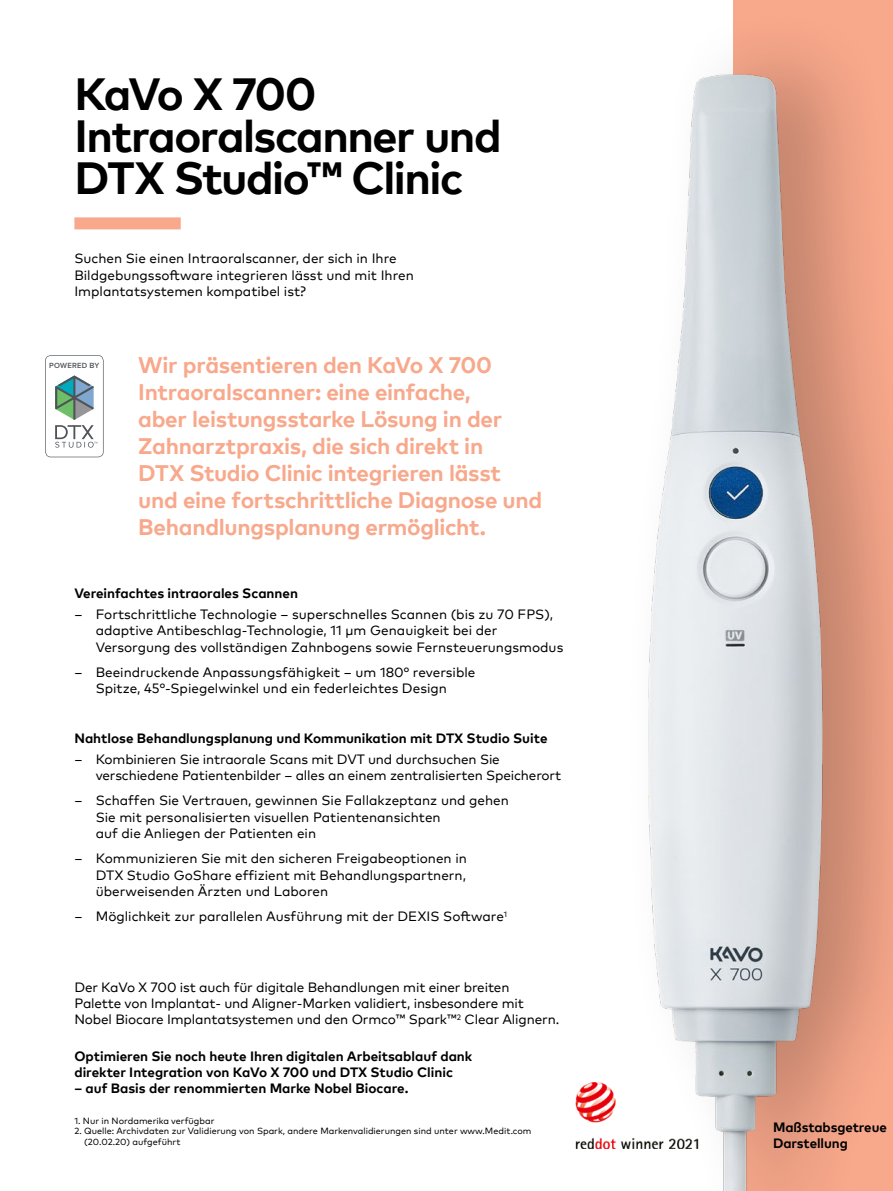
<style>
.page{position:relative;width:893px;height:1191px;background:#fff}
.page>*{position:absolute;margin:0;border:0;box-sizing:border-box;transform-origin:0 0}
.t1{font:700 45px/42px "Mark Pro";letter-spacing:-.035em;color:#000}
.t2{font:700 22.5px/27px "Mark Pro";letter-spacing:-.015em;color:#f8a88b}
.t3{font:13.5px/16.5px "Mark Pro";color:#000}
.t4{font:700 13.5px/16.2px "Mark Pro";color:#000}
.t5{font:9px/10.5px "Mark Pro";color:#000}
.t6{font:600 7.65px "Proxima Nova";letter-spacing:.03em;color:#505357}
</style>
<div class="page">
<img style="left:575px;top:1082px;width:41px;height:66px">
<div style="left:617px;top:2px;width:276px;height:1189px;background:#000;opacity:.23"></div>
<img style="left:627px;top:74px;width:213px;height:1117px">
<svg style="left:45px;top:355px;width:59px;height:102px"></svg>
<div style="left:74px;top:217px;width:107px;height:12px;background:#f8a88b"></div>
<h1 class="t1" style="left:74px;top:69px;width:429px">KaVo X 700<br>Intraoralscanner und<br>DTX Studio™ Clinic</h1>
<p class="t3" style="left:74px;top:249px;width:341px">Suchen Sie einen Intraoralscanner, der sich in Ihre<br>Bildgebungssoftware integrieren lässt und mit Ihren<br>Implantatsystemen kompatibel ist?</p>
<p class="t6" style="left:49px;top:362px;width:52px">POWERED BY</p>
<p class="t2" style="left:138px;top:349px;width:406px">Wir präsentieren den KaVo X 700<br>Intraoralscanner: eine einfache,<br>aber leistungsstarke Lösung in der Zahnarztpraxis, die sich direkt in<br>DTX Studio Clinic integrieren lässt und eine fortschrittliche Diagnose und Behandlungsplanung ermöglicht.</p>
<p class="t4" style="left:74px;top:584px;width:225px">Vereinfachtes intraorales Scannen</p>
<p class="t3" style="left:96px;top:605px;width:469px;text-indent:-21px">‒ Fortschrittliche Technologie – superschnelles Scannen (bis zu 70 FPS), adaptive Antibeschlag-Technologie, 11 μm Genauigkeit bei der<br>Versorgung des vollständigen Zahnbogens sowie Fernsteuerungsmodus</p>
<p class="t3" style="left:74px;top:663px;width:403px;text-align:center">‒ Beeindruckende Anpassungsfähigkeit – um 180° reversible<br>Spitze, 45°-Spiegelwinkel und ein federleichtes Design</p>
<p class="t4" style="left:74px;top:729px;width:475px">Nahtlose Behandlungsplanung und Kommunikation mit DTX Studio Suite</p>
<p class="t3" style="left:96px;top:750px;width:467px;text-indent:-21px">‒ Kombinieren Sie intraorale Scans mit DVT und durchsuchen Sie verschiedene Patientenbilder – alles an einem zentralisierten Speicherort</p>
<p class="t3" style="left:96px;top:791px;width:415px;text-indent:-21px">‒ Schaffen Sie Vertrauen, gewinnen Sie Fallakzeptanz und gehen<br>Sie mit personalisierten visuellen Patientenansichten<br>auf die Anliegen der Patienten ein</p>
<p class="t3" style="left:96px;top:849px;width:373px;text-align:justify;text-indent:-21px">‒ Kommunizieren Sie mit den sicheren Freigabeoptionen in DTX Studio GoShare effizient mit Behandlungspartnern, überweisenden Ärzten und Laboren</p>
<p class="t3" style="left:74px;top:907px;width:434px">‒ Möglichkeit zur parallelen Ausführung mit der DEXIS Software<sup>1</sup></p>
<p class="t3" style="left:74px;top:978px;width:486px">Der KaVo X 700 ist auch für digitale Behandlungen mit einer breiten<br>Palette von Implantat- und Aligner-Marken validiert, insbesondere mit<br>Nobel Biocare Implantatsystemen und den Ormco™ Spark™<sup>2</sup> Clear Alignern.</p>
<p class="t4" style="left:74px;top:1047px;width:399px">Optimieren Sie noch heute Ihren digitalen Arbeitsablauf dank direkter Integration von KaVo X 700 und DTX Studio Clinic</p>
<p class="t4" style="left:74px;top:1079px;width:335px">– auf Basis der renommierten Marke Nobel Biocare.</p>
<p class="t5" style="left:74px;top:1114px;width:142px">1. Nur in Nordamerika verfügbar</p>
<p class="t5" style="left:84px;top:1125px;width:449px;text-indent:-10px">2. Quelle: Archivdaten zur Validierung von Spark, andere Markenvalidierungen sind unter www.Medit.com (20.02.20) aufgeführt</p>
<p class="t4" style="left:773px;top:1118px;width:115px">Maßstabsgetreue<br>Darstellung</p>
</div>
